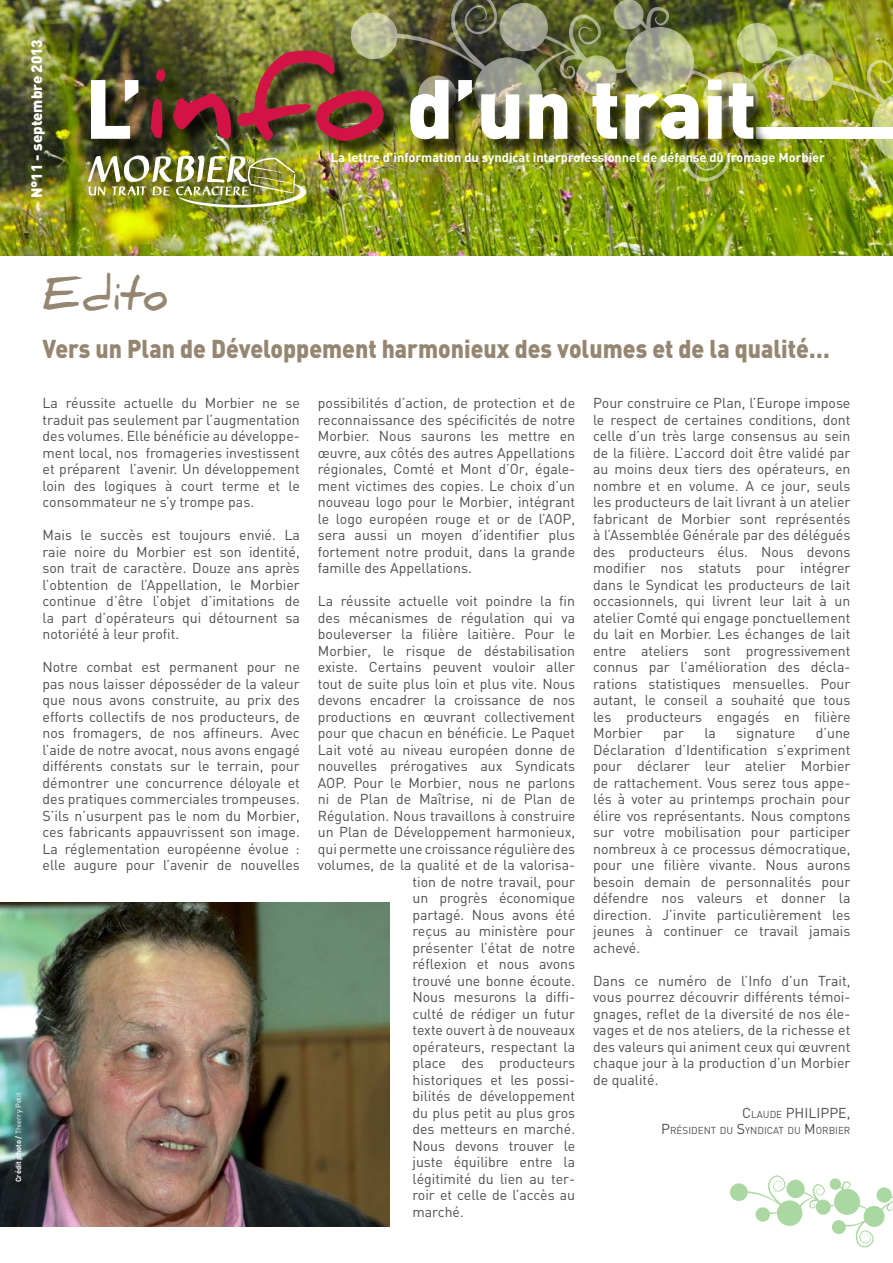
<style>
.page{position:relative;width:893px;height:1263px;background:#fff}
.page>*{position:absolute;margin:0;border:0;box-sizing:border-box;transform-origin:0 0}
.t1{font:900 82.5px "DIN";color:#fff}
.t2{font:700 45px "Daniel";color:#948671;scale:.9 1}
.t3{font:900 25.5px "DIN";color:#948671;scale:.9 1}
.t4{font:900 15px "DIN";color:#fff}
.t5{font:14.25px/16.5px "DIN";color:#4d4d4f;text-align:justify}
.t6{font:14.25px "DIN";color:#4d4d4f}
.t7{font:700 12.75px "DIN";color:#fff}
.t8{font:10.05px "DIN";color:#4d4d4f}
.t9{font:700 7.5px "DIN";color:#fff}
.s1{font-family:"Daniel";font-weight:700;font-size:120px;color:#d31245}
.s2{font-weight:400}
.s3{font-size:10.05px}
.s4{font-size:14.25px}
</style>
<div class="page">
<svg style="left:730px;top:1175px;width:163px;height:72px"></svg>
<img style="left:0;top:0;width:893px;height:255px">
<img style="left:351px;top:0;width:542px;height:182px">
<div style="left:756px;top:127px;width:137px;height:12px;background:#fff"></div>
<div style="left:93px;top:53px;width:679px;height:107px;background:#000;opacity:.75"></div>
<div style="left:91px;top:158px;width:234px;height:68px;background:#000;opacity:.75"></div>
<img style="left:88px;top:155px;width:218px;height:53px">
<img style="left:0;top:903px;width:390px;height:323px">
<p class="t4" style="left:27px;top:198px;width:161px;rotate:-90deg">N°11 - septembre 2013</p>
<h1 class="t1" style="left:85px;top:54px;width:673px">L’<span class="s1">info</span> d’un trait</h1>
<p class="t7" style="left:331px;top:149px;width:496px">La lettre d’information du syndicat interprofessionnel de défense du fromage Morbier</p>
<p class="t9" style="left:14px;top:1182px;width:91px;rotate:-90deg">Crédit photo / <span class="s2">Thierry Petit</span></p>
<h2 class="t2" style="left:43px;top:268px;width:141px">Edito</h2>
<h3 class="t3" style="left:43px;top:332px;width:876px">Vers un Plan de Développement harmonieux des volumes et de la qualité…</h3>
<p class="t5" style="left:43px;top:394px;width:259px">La réussite actuelle du Morbier ne se traduit pas seulement par l’augmentation des volumes. Elle bénéficie au développe&shy;ment local, nos fromageries investissent et préparent l’avenir. Un développement loin des logiques à court terme et le consommateur ne s’y trompe pas.</p>
<p class="t5" style="left:43px;top:526px;width:259px">Mais le succès est toujours envié. La raie noire du Morbier est son identité, son trait de caractère. Douze ans après l’obtention de l’Appellation, le Morbier continue d’être l’objet d’imitations de la part d’opérateurs qui détournent sa notoriété à leur profit.</p>
<p class="t5" style="left:43px;top:658px;width:259px">Notre combat est permanent pour ne pas nous laisser déposséder de la valeur que nous avons construite, au prix des efforts collectifs de nos producteurs, de nos fromagers, de nos affineurs. Avec l’aide de notre avocat, nous avons engagé différents constats sur le terrain, pour démontrer une concurrence déloyale et des pratiques commerciales trompeuses.<br>S’ils n’usurpent pas le nom du Morbier, ces fabricants appauvrissent son image.<br>La réglementation européenne évolue : elle augure pour l’avenir de nouvelles</p>
<p class="t5" style="left:318px;top:394px;width:259px">possibilités d’action, de protection et de reconnaissance des spécificités de notre Morbier. Nous saurons les mettre en œuvre, aux côtés des autres Appellations régionales, Comté et Mont d’Or, égale&shy;ment victimes des copies. Le choix d’un nouveau logo pour le Morbier, intégrant le logo européen rouge et or de l’AOP, sera aussi un moyen d’identifier plus fortement notre produit, dans la grande famille des Appellations.</p>
<p class="t5" style="left:318px;top:592px;width:259px">La réussite actuelle voit poindre la fin</p>
<p class="t5" style="left:318px;top:609px;width:259px">des mécanismes de régulation qui va</p>
<p class="t5" style="left:318px;top:625px;width:259px">bouleverser la filière laitière. Pour le</p>
<p class="t5" style="left:318px;top:642px;width:259px">Morbier, le risque de déstabilisation</p>
<p class="t5" style="left:318px;top:658px;width:259px">existe. Certains peuvent vouloir aller</p>
<p class="t5" style="left:318px;top:675px;width:259px">tout de suite plus loin et plus vite. Nous</p>
<p class="t5" style="left:318px;top:691px;width:259px">devons encadrer la croissance de nos</p>
<p class="t5" style="left:318px;top:708px;width:259px">productions en œuvrant collectivement</p>
<p class="t5" style="left:318px;top:724px;width:259px">pour que chacun en bénéficie. Le Paquet</p>
<p class="t5" style="left:318px;top:741px;width:259px">Lait voté au niveau européen donne de</p>
<p class="t5" style="left:318px;top:757px;width:259px">nouvelles prérogatives aux Syndicats</p>
<p class="t5" style="left:318px;top:774px;width:259px">AOP. Pour le Morbier, nous ne parlons</p>
<p class="t5" style="left:318px;top:790px;width:259px">ni de Plan de Maîtrise, ni de Plan de</p>
<p class="t5" style="left:318px;top:807px;width:259px">Régulation. Nous travaillons à construire</p>
<p class="t5" style="left:318px;top:823px;width:259px">un Plan de Développement harmonieux,</p>
<p class="t5" style="left:318px;top:840px;width:259px">qui permette une croissance régulière des</p>
<p class="t5" style="left:318px;top:856px;width:259px">volumes, de la qualité et de la valorisa-</p>
<p class="t5" style="left:412px;top:873px;width:164px">tion de notre travail, pour</p>
<p class="t5" style="left:412px;top:889px;width:164px">un progrès économique</p>
<p class="t5" style="left:412px;top:906px;width:164px">partagé. Nous avons été</p>
<p class="t5" style="left:412px;top:922px;width:164px">reçus au ministère pour</p>
<p class="t5" style="left:412px;top:939px;width:164px">présenter l’état de notre</p>
<p class="t5" style="left:412px;top:955px;width:164px">réflexion et nous avons</p>
<p class="t5" style="left:412px;top:972px;width:164px">trouvé une bonne écoute.</p>
<p class="t5" style="left:412px;top:988px;width:164px">Nous mesurons la diffi-</p>
<p class="t5" style="left:412px;top:1005px;width:164px">culté de rédiger un futur</p>
<p class="t5" style="left:412px;top:1021px;width:164px">texte ouvert à de nouveaux</p>
<p class="t5" style="left:412px;top:1038px;width:164px">opérateurs, respectant la</p>
<p class="t5" style="left:412px;top:1054px;width:164px">place des producteurs</p>
<p class="t5" style="left:412px;top:1071px;width:164px">historiques et les possi-</p>
<p class="t5" style="left:412px;top:1087px;width:164px">bilités de développement</p>
<p class="t5" style="left:412px;top:1104px;width:164px">du plus petit au plus gros</p>
<p class="t5" style="left:412px;top:1120px;width:164px">des metteurs en marché.</p>
<p class="t5" style="left:412px;top:1137px;width:164px">Nous devons trouver le</p>
<p class="t5" style="left:412px;top:1153px;width:164px">juste équilibre entre la</p>
<p class="t5" style="left:412px;top:1170px;width:164px">légitimité du lien au ter-</p>
<p class="t5" style="left:412px;top:1186px;width:164px">roir et celle de l’accès au</p>
<p class="t5" style="left:412px;top:1203px;width:53px">marché.</p>
<p class="t5" style="left:593px;top:394px;width:259px">Pour construire ce Plan, l’Europe impose le respect de certaines conditions, dont celle d’un très large consensus au sein de la filière. L’accord doit être validé par au moins deux tiers des opérateurs, en nombre et en volume. A ce jour, seuls les producteurs de lait livrant à un atelier fabricant de Morbier sont représentés à l’Assemblée Générale par des délégués des producteurs élus. Nous devons modifier nos statuts pour intégrer dans le Syndicat les producteurs de lait occasionnels, qui livrent leur lait à un atelier Comté qui engage ponctuellement du lait en Morbier. Les échanges de lait entre ateliers sont progressivement connus par l’amélioration des décla&shy;rations statistiques mensuelles. Pour autant, le conseil a souhaité que tous les producteurs engagés en filière Morbier</p>
<p class="t5" style="left:663px;top:724px;width:23px">par</p>
<p class="t5" style="left:704px;top:724px;width:13px">la</p>
<p class="t5" style="left:736px;top:724px;width:61px">signature</p>
<p class="t5" style="left:593px;top:724px;width:259px;text-indent:223px">d’une Déclaration d’Identification s’expriment pour déclarer leur atelier Morbier de rattachement. Vous serez tous appe&shy;lés à voter au printemps prochain pour élire vos représentants. Nous comptons sur votre mobilisation pour participer nombreux à ce processus démocratique, pour une filière vivante. Nous aurons besoin demain de personnalités pour défendre nos valeurs et donner la direction. J’invite particulièrement les jeunes à continuer ce travail jamais achevé.</p>
<p class="t5" style="left:593px;top:972px;width:259px">Dans ce numéro de l’Info d’un Trait, vous pourrez découvrir différents témoi&shy;gnages, reflet de la diversité de nos éle&shy;vages et de nos ateliers, de la richesse et des valeurs qui animent ceux qui œuvrent chaque jour à la production d’un Morbier de qualité.</p>
<p class="t6" style="left:742px;top:1104px;width:110px">C<span class="s3">LAUDE</span> PHILIPPE,</p>
<p class="t8" style="left:661px;top:1124px;width:191px"><span class="s4">P</span>RÉSI DENT DU <span class="s4">S</span>YNDICAT DU <span class="s4">M</span>ORBI ER</p>
</div>
